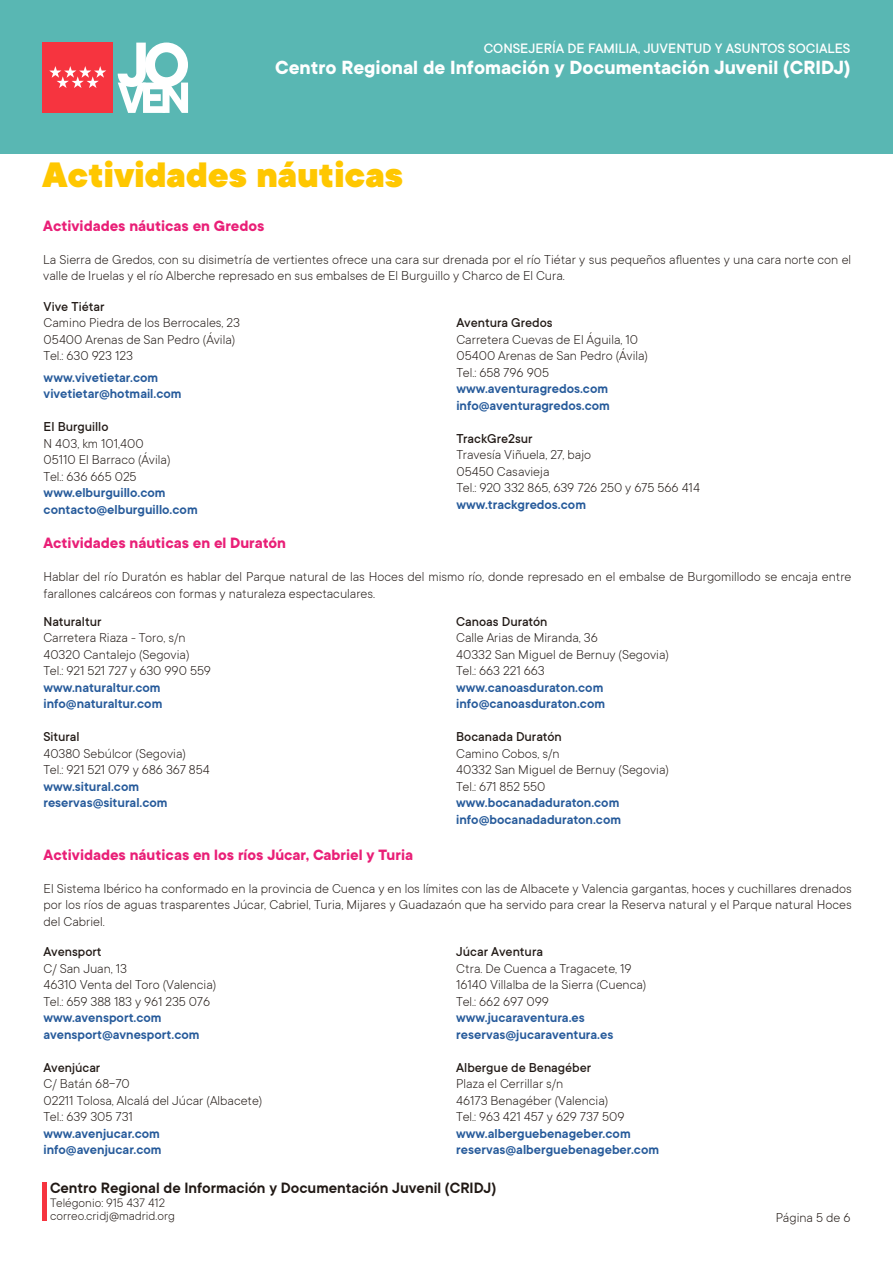
<style>
.page{position:relative;width:893px;height:1263px;background:#fff}
.page>*{position:absolute;margin:0;border:0;box-sizing:border-box;transform-origin:0 0}
.t1{font:900 39px "TT Commons";color:#ffc700}
.t2{font:700 21px "TT Commons";color:#fff}
.t3{font:700 16.5px "TT Commons";color:#e91f77}
.t4{font:600 16.5px "TT Commons";color:#211915}
.t5{font:500 15px "TT Commons";color:#fff}
.t6{font:300 14.25px/16.5px "TT Commons";color:#211915}
.t7{font:600 14.25px/16.5px "TT Commons";color:#275b9b}
.t8{font:500 14.25px "TT Commons";color:#211915}
.t9{font:300 13.5px/13.5px "TT Commons";color:#211915}
</style>
<div class="page">
<div style="left:0;top:0;width:893px;height:153px;background:#59b7b3"></div>
<div style="left:43px;top:43px;width:70px;height:70px;background:#f6343f"></div>
<svg style="left:49px;top:66px;width:57px;height:22px"></svg>
<svg style="left:118px;top:43px;width:70px;height:70px"></svg>
<hr style="left:43px;top:1182px;width:4px;height:38px;background:#f6343f">
<p class="t5" style="left:484px;top:40px;width:368px">CONSEJERÍA DE FAMILIA, JUVENTUD Y ASUNTOS SOCIALES</p>
<h2 class="t2" style="left:275px;top:56px;width:577px">Centro Regional de Infomación y Documentación Juvenil (CRIDJ)</h2>
<h1 class="t1" style="left:43px;top:152px;width:362px">Actividades náuticas</h1>
<p class="t3" style="left:43px;top:216px;width:223px">Actividades náuticas en Gredos</p>
<p class="t6" style="left:43px;top:251px;width:809px">La Sierra de Gredos, con su disimetría de vertientes ofrece una cara sur drenada por el río Tiétar y sus pequeños afluentes y una cara norte con el valle de Iruelas y el río Alberche represado en sus embalses de El Burguillo y Charco de El Cura.</p>
<p class="t8" style="left:44px;top:298px;width:62px">Vive Tiétar</p>
<p class="t6" style="left:44px;top:314px;width:198px">Camino Piedra de los Berrocales, 23<br>05400 Arenas de San Pedro (Ávila)<br>Tel.: 630 923 123</p>
<p class="t7" style="left:44px;top:369px;width:139px">www.vivetietar.com vivetietar@hotmail.com</p>
<p class="t8" style="left:44px;top:419px;width:66px">El Burguillo</p>
<p class="t6" style="left:44px;top:435px;width:128px">N 403, km 101,400<br>05110 El Barraco (Ávila)<br>Tel.: 636 665 025</p>
<p class="t7" style="left:44px;top:485px;width:156px">www.elburguillo.com contacto@elburguillo.com</p>
<p class="t8" style="left:456px;top:315px;width:98px">Aventura Gredos</p>
<p class="t6" style="left:456px;top:331px;width:193px">Carretera Cuevas de El Águila, 10<br>05400 Arenas de San Pedro (Ávila)<br>Tel.: 658 796 905</p>
<p class="t7" style="left:456px;top:381px;width:155px">www.aventuragredos.com info@aventuragredos.com</p>
<p class="t8" style="left:456px;top:430px;width:78px">TrackGre2sur</p>
<p class="t6" style="left:456px;top:446px;width:245px">Travesía Viñuela, 27, bajo<br>05450 Casavieja<br>Tel.: 920 332 865, 639 726 250 y 675 566 414</p>
<p class="t7" style="left:456px;top:496px;width:131px">www.trackgredos.com</p>
<p class="t3" style="left:43px;top:534px;width:244px">Actividades náuticas en el Duratón</p>
<p class="t6" style="left:43px;top:568px;width:809px">Hablar del río Duratón es hablar del Parque natural de las Hoces del mismo río, donde represado en el embalse de Burgomillodo se encaja entre farallones calcáreos con formas y naturaleza espectaculares.</p>
<p class="t8" style="left:43px;top:613px;width:60px">Naturaltur</p>
<p class="t6" style="left:43px;top:629px;width:169px">Carretera Riaza - Toro, s/n<br>40320 Cantalejo (Segovia)<br>Tel.: 921 521 727 y 630 990 559</p>
<p class="t7" style="left:43px;top:679px;width:120px">www.naturaltur.com info@naturaltur.com</p>
<p class="t8" style="left:43px;top:729px;width:38px">Situral</p>
<p class="t6" style="left:43px;top:745px;width:168px">40380 Sebúlcor (Segovia)<br>Tel.: 921 521 079 y 686 367 854</p>
<p class="t7" style="left:43px;top:778px;width:126px">www.situral.com reservas@situral.com</p>
<p class="t8" style="left:456px;top:613px;width:93px">Canoas Duratón</p>
<p class="t6" style="left:456px;top:629px;width:214px">Calle Arias de Miranda, 36<br>40332 San Miguel de Bernuy (Segovia)<br>Tel.: 663 221 663</p>
<p class="t7" style="left:456px;top:679px;width:150px">www.canoasduraton.com info@canoasduraton.com</p>
<p class="t8" style="left:456px;top:729px;width:107px">Bocanada Duratón</p>
<p class="t6" style="left:456px;top:745px;width:214px">Camino Cobos, s/n<br>40332 San Miguel de Bernuy (Segovia)<br>Tel.: 671 852 550</p>
<p class="t7" style="left:456px;top:795px;width:166px">www.bocanadaduraton.com info@bocanadaduraton.com</p>
<p class="t3" style="left:44px;top:846px;width:371px">Actividades náuticas en los ríos Júcar, Cabriel y Turia</p>
<p class="t6" style="left:44px;top:880px;width:810px;text-align:justify">El Sistema Ibérico ha conformado en la provincia de Cuenca y en los límites con las de Albacete y Valencia gargantas, hoces y cuchillares drenados por los ríos de aguas trasparentes Júcar, Cabriel, Turia, Mijares y Guadazaón que ha servido para crear la Reserva natural y el Parque natural Hoces del Cabriel.</p>
<p class="t8" style="left:43px;top:944px;width:60px">Avensport</p>
<p class="t6" style="left:43px;top:960px;width:174px">C/ San Juan, 13<br>46310 Venta del Toro (Valencia)<br>Tel.: 659 388 183 y 961 235 076</p>
<p class="t7" style="left:43px;top:1010px;width:158px">www.avensport.com avensport@avnesport.com</p>
<p class="t8" style="left:43px;top:1059px;width:58px">Avenjúcar</p>
<p class="t6" style="left:43px;top:1075px;width:220px">C/ Batán 68-70<br>02211 Tolosa, Alcalá del Júcar (Albacete)<br>Tel.: 639 305 731</p>
<p class="t7" style="left:43px;top:1125px;width:120px">www.avenjucar.com info@avenjucar.com</p>
<p class="t8" style="left:456px;top:944px;width:88px">Júcar Aventura</p>
<p class="t6" style="left:456px;top:960px;width:192px">Ctra. De Cuenca a Tragacete, 19<br>16140 Villalba de la Sierra (Cuenca)<br>Tel.: 662 697 099</p>
<p class="t7" style="left:456px;top:1010px;width:159px">www.jucaraventura.es reservas@jucaraventura.es</p>
<p class="t8" style="left:456px;top:1060px;width:137px">Albergue de Benagéber</p>
<p class="t6" style="left:456px;top:1075px;width:170px">Plaza el Cerrillar s/n<br>46173 Benagéber (Valencia)<br>Tel.: 963 421 457 y 629 737 509</p>
<p class="t7" style="left:456px;top:1125px;width:204px">www.alberguebenageber.com reservas@alberguebenageber.com</p>
<p class="t4" style="left:50px;top:1179px;width:448px">Centro Regional de Información y Documentación Juvenil (CRIDJ)</p>
<p class="t9" style="left:50px;top:1196px;width:126px">Telégonio: 915 437 412 correo.cridj@madrid.org</p>
<p class="t6" style="left:776px;top:1209px;width:76px">Página 5 de 6</p>
</div>
